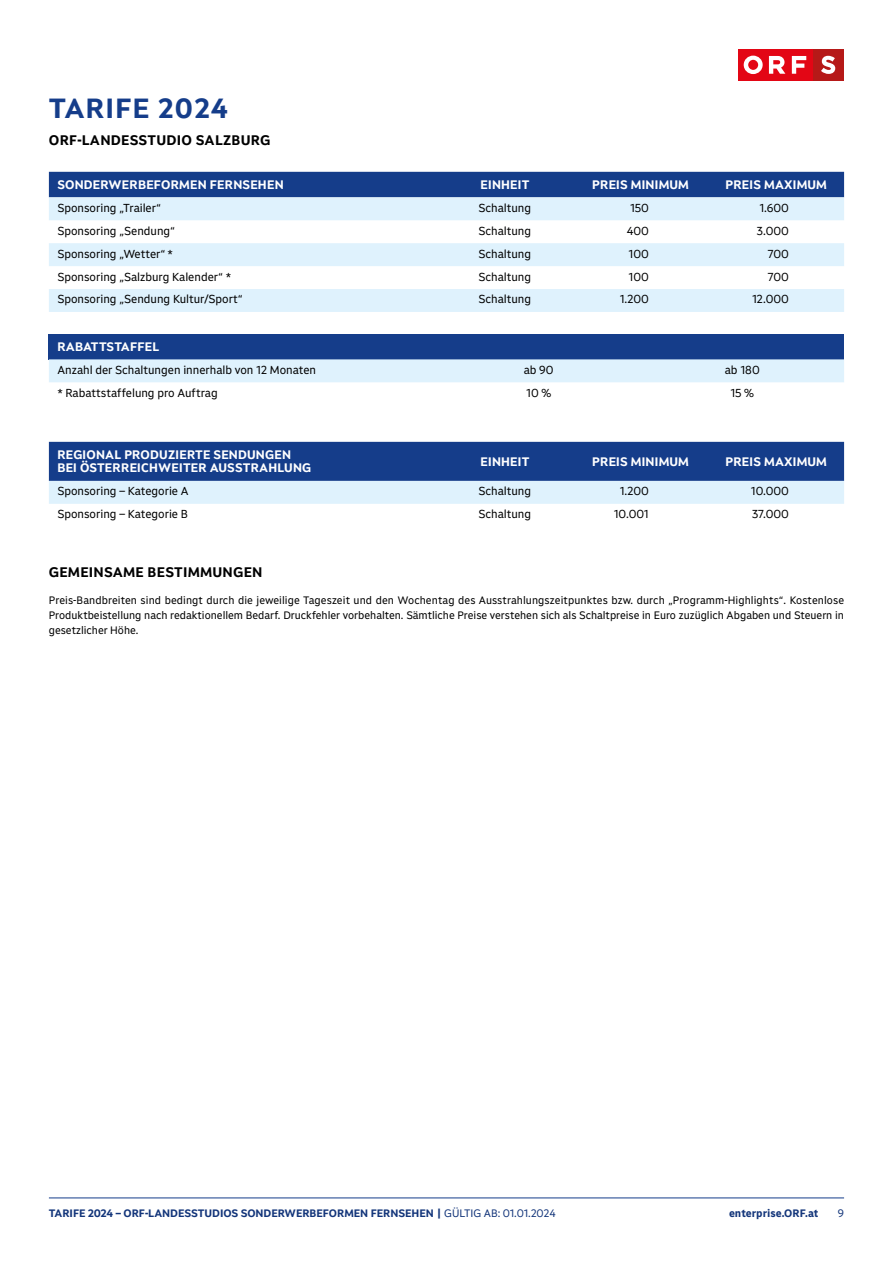
<style>
.page{position:relative;width:893px;height:1263px;background:#fff}
.page>*{position:absolute;margin:0;border:0;box-sizing:border-box;transform-origin:0 0}
.t1{font:700 27px "ORF Universal Basic HL";letter-spacing:.05em;color:#153d8a}
.t2{font:700 13.5px "ORF Universal Basic TX";letter-spacing:.02em;color:#000}
.t3{font:700 12px/13.5px "ORF Universal Basic HL";letter-spacing:.02em;color:#fff}
.t4{font:11.25px "ORF Universal Basic TX";color:#000}
.t5{font:10.5px/15px "ORF Universal Basic TX";color:#000;text-align:justify}
.t6{font:700 10.5px "ORF Universal Basic TX";color:#13357a}
.t7{font:10.5px "ORF Universal Basic TX";color:#13357a}
.s1{font-weight:400}
</style>
<div class="page">
<hr style="left:49px;top:1198px;width:795px;height:1px;background:#153d8a">
<div style="left:49px;top:172px;width:795px;height:25px;background:#153d8a"></div>
<svg style="left:49px;top:197px;width:795px;height:115px;fill:#dff2fd"></svg>
<svg style="left:49px;top:442px;width:795px;height:62px;background:#6080b4"></svg>
<div style="left:49px;top:334px;width:795px;height:25px;background:#153d8a"></div>
<div style="left:49px;top:359px;width:795px;height:23px;background:#dff2fd"></div>
<svg style="left:812px;top:49px;width:32px;height:32px"></svg>
<div style="left:738px;top:49px;width:74px;height:32px;background:#e30615"></div>
<svg style="left:744px;top:56px;width:62px;height:18px"></svg>
<h1 class="t1" style="left:49px;top:91px;width:180px">TARIFE 2024</h1>
<p class="t2" style="left:49px;top:131px;width:223px">ORF-LANDESSTUDIO SALZBURG</p>
<p class="t3" style="left:57px;top:178px;width:228px">SONDERWERBEFORMEN FERNSEHEN</p>
<p class="t3" style="left:480px;top:178px;width:50px">EINHEIT</p>
<p class="t3" style="left:592px;top:178px;width:98px">PREIS MINIMUM</p>
<p class="t3" style="left:725px;top:178px;width:103px">PREIS MAXIMUM</p>
<p class="t4" style="left:57px;top:201px;width:105px">Sponsoring „Trailer“</p>
<p class="t4" style="left:478px;top:201px;width:54px">Schaltung</p>
<p class="t4" style="left:630px;top:201px;width:20px">150</p>
<p class="t4" style="left:759px;top:201px;width:31px">1.600</p>
<p class="t4" style="left:57px;top:224px;width:119px">Sponsoring „Sendung“</p>
<p class="t4" style="left:478px;top:224px;width:54px">Schaltung</p>
<p class="t4" style="left:627px;top:224px;width:24px">400</p>
<p class="t4" style="left:757px;top:224px;width:33px">3.000</p>
<p class="t4" style="left:57px;top:247px;width:117px">Sponsoring „Wetter“ *</p>
<p class="t4" style="left:478px;top:247px;width:54px">Schaltung</p>
<p class="t4" style="left:629px;top:247px;width:22px">100</p>
<p class="t4" style="left:767px;top:247px;width:23px">700</p>
<p class="t4" style="left:57px;top:270px;width:175px">Sponsoring „Salzburg Kalender“ *</p>
<p class="t4" style="left:478px;top:270px;width:54px">Schaltung</p>
<p class="t4" style="left:629px;top:270px;width:22px">100</p>
<p class="t4" style="left:767px;top:270px;width:23px">700</p>
<p class="t4" style="left:57px;top:292px;width:187px">Sponsoring „Sendung Kultur/Sport“</p>
<p class="t4" style="left:478px;top:292px;width:54px">Schaltung</p>
<p class="t4" style="left:620px;top:292px;width:31px">1.200</p>
<p class="t4" style="left:752px;top:292px;width:38px">12.000</p>
<p class="t3" style="left:57px;top:340px;width:103px">RABATTSTAFFEL</p>
<p class="t4" style="left:57px;top:363px;width:260px">Anzahl der Schaltungen innerhalb von 12 Monaten</p>
<p class="t4" style="left:524px;top:363px;width:31px">ab 90</p>
<p class="t4" style="left:725px;top:363px;width:36px">ab 180</p>
<p class="t4" style="left:57px;top:386px;width:162px">* Rabattstaffelung pro Auftrag</p>
<p class="t4" style="left:526px;top:386px;width:27px">10 %</p>
<p class="t4" style="left:730px;top:386px;width:25px">15 %</p>
<p class="t3" style="left:57px;top:448px;width:255px">REGIONAL PRODUZIERTE SENDUNGEN<br>BEI ÖSTERREICHWEITER AUSSTRAHLUNG</p>
<p class="t3" style="left:480px;top:454px;width:50px">EINHEIT</p>
<p class="t3" style="left:592px;top:454px;width:98px">PREIS MINIMUM</p>
<p class="t3" style="left:725px;top:454px;width:103px">PREIS MAXIMUM</p>
<p class="t4" style="left:57px;top:484px;width:133px">Sponsoring – Kategorie A</p>
<p class="t4" style="left:478px;top:484px;width:54px">Schaltung</p>
<p class="t4" style="left:620px;top:484px;width:31px">1.200</p>
<p class="t4" style="left:751px;top:484px;width:39px">10.000</p>
<p class="t4" style="left:57px;top:507px;width:132px">Sponsoring – Kategorie B</p>
<p class="t4" style="left:478px;top:507px;width:54px">Schaltung</p>
<p class="t4" style="left:614px;top:507px;width:37px">10.001</p>
<p class="t4" style="left:752px;top:507px;width:38px">37.000</p>
<p class="t2" style="left:49px;top:563px;width:215px">GEMEINSAME BESTIMMUNGEN</p>
<p class="t5" style="left:49px;top:593px;width:797px">Preis-Bandbreiten sind bedingt durch die jeweilige Tageszeit und den Wochentag des Ausstrahlungszeitpunktes bzw. durch „Programm-Highlights“. Kostenlose Produktbeistellung nach redaktionellem Bedarf. Druckfehler vorbehalten. Sämtliche Preise verstehen sich als Schaltpreise in Euro zuzüglich Abgaben und Steuern in gesetzlicher Höhe.</p>
<p class="t6" style="left:49px;top:1206px;width:508px">TARIFE 2024 – ORF-LANDESSTUDIOS SONDERWERBEFORMEN FERNSEHEN | <span class="s1">GÜLTIG AB: 01.01.2024</span></p>
<p class="t6" style="left:729px;top:1206px;width:91px">enterprise.ORF.at</p>
<p class="t7" style="left:838px;top:1206px;width:8px">9</p>
</div>
